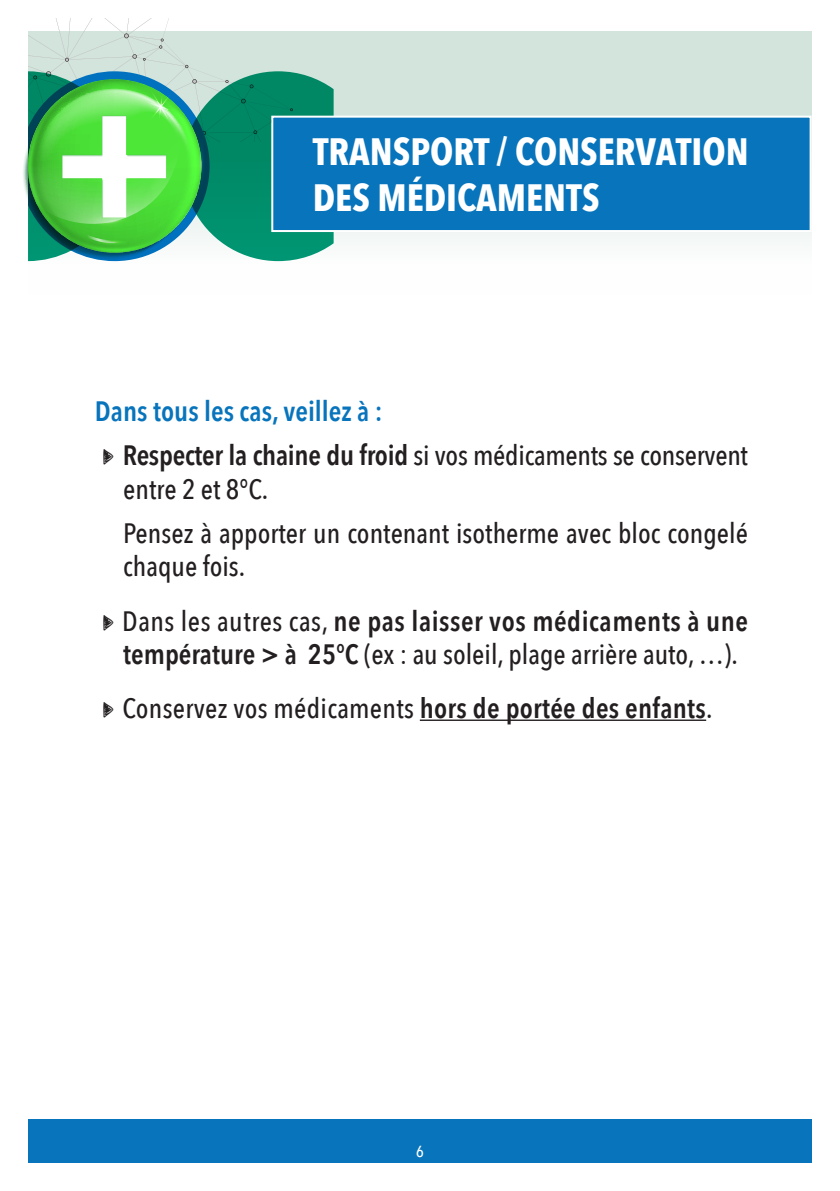
<style>
.page{position:relative;width:840px;height:1191px;background:#fff}
.page>*{position:absolute;margin:0;border:0;box-sizing:border-box;transform-origin:0 0}
.t1{font:700 38px/45.6px "Avenir Next Condensed";color:#fff}
.t2{font:500 28px/33.6px "Avenir Next Condensed";color:#231f20}
.t3{font:600 28px "Avenir Next Condensed";letter-spacing:.02em;color:#231f20}
.t4{font:600 28px "Avenir Next Condensed";color:#0774bc}
.t5{font:500 16px "Avenir Next Condensed";color:#fff}
.s1{font-weight:600}
.s2{font-weight:500}
</style>
<div class="page">
<svg style="left:28px;top:31px;width:783px;height:231px;fill:#d2e4dc"></svg>
<div style="left:271px;top:116px;width:540px;height:116px;background:#0774bc;border:2px solid #fff"></div>
<hr style="left:419px;top:719px;width:286px;height:2px;background:#231f20">
<svg style="left:23px;top:19px;width:310px;height:242px"></svg>
<div style="left:60px;top:112px;width:108px;height:106px;background:#40ae49;opacity:.75"></div>
<div style="left:28px;top:1119px;width:783px;height:43px;background:#0774bc"></div>
<p class="t1" style="left:313px;top:129px;width:437px">TRANSPORT / CONSERVATION<br>DES MÉDICAMENTS</p>
<p class="t4" style="left:95px;top:387px;width:289px">Dans tous les cas, veillez à :</p>
<p class="t2" style="left:123px;top:438px;width:626px"><span class="s1">Respecter la chaine du froid</span> si vos médicaments se conservent</p>
<p class="t2" style="left:123px;top:472px;width:146px">entre 2 et 8°C.</p>
<p class="t2" style="left:123px;top:516px;width:625px">Pensez à apporter un contenant isotherme avec bloc congelé chaque fois.</p>
<p class="t3" style="left:122px;top:596px;width:627px"><span class="s2">Dans les autres cas,</span> ne pas laisser vos médicaments à une</p>
<p class="t2" style="left:123px;top:637px;width:615px"><span class="s1">température &gt; à 25°C</span> (ex : au soleil, plage arrière auto, …).</p>
<p class="t2" style="left:122px;top:691px;width:591px">Conservez vos médicaments <span class="s1">hors de portée des enfants</span>.</p>
<p class="t5" style="left:416px;top:1141px;width:9px">6</p>
</div>
